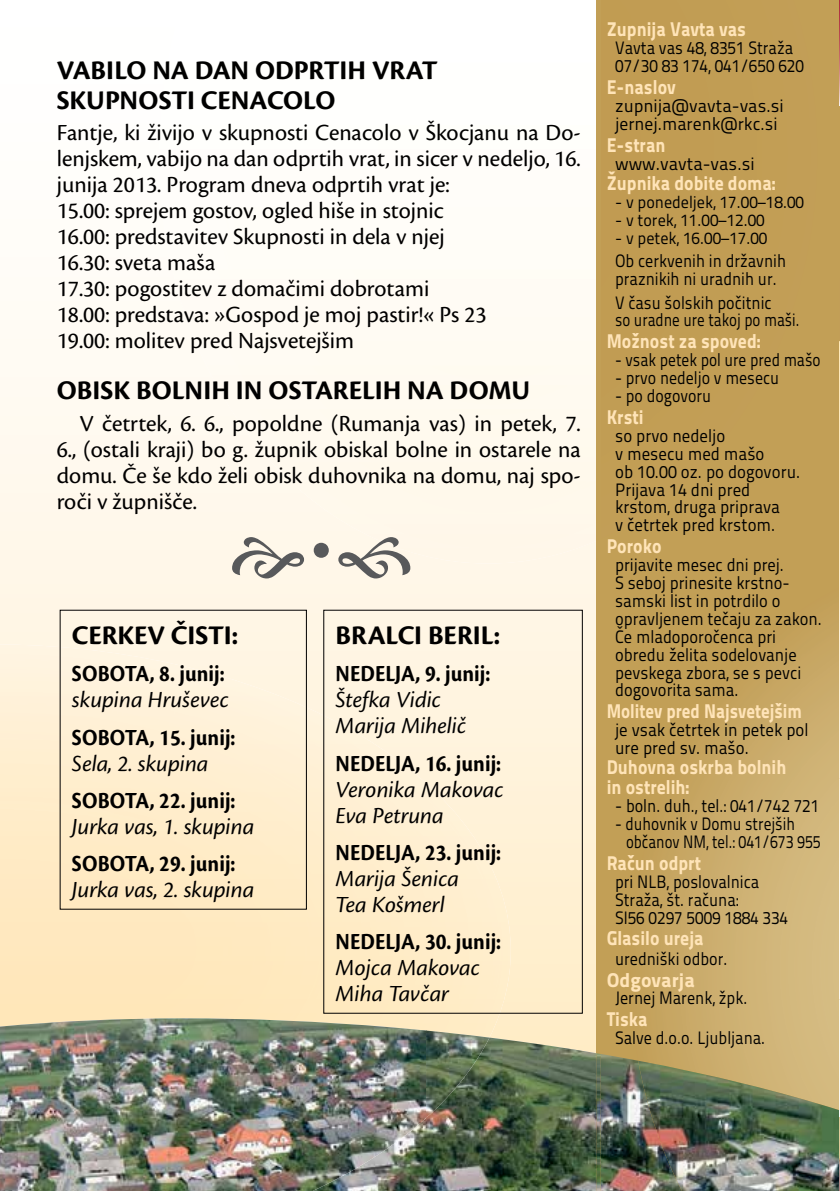
<style>
.page{position:relative;width:840px;height:1191px;background:#fff}
.page>*{position:absolute;margin:0;border:0;box-sizing:border-box;transform-origin:0 0}
.t1{font:700 28px/30px "Cronos Pro";letter-spacing:-.005em;color:#000}
.t2{font:24px/26px "Cronos Pro";color:#000}
.t3{font:italic 24px/26px "Cronos Pro";letter-spacing:-.005em;color:#000}
.t4{font:700 24px "Cronos Pro";color:#000;scale:.9 1}
.t5{font:19.8px/20px "Titillium Maps 29 L 999 wt";color:#ffe4b8;scale:.9 1}
.t6{font:19.8px "Titillium Maps 29 L 999 wt";color:#ffe4b8;scale:.86 1}
.t7{font:19.8px "Titillium Maps 29 L 999 wt";color:#ffe4b8}
.t8{font:17.8px/17.8px "Titillium Maps 29 L 400 wt";color:#000;scale:.9 1}
.t9{font:17.8px/17.8px "Titillium Maps 29 L 400 wt";color:#000;scale:.92 1}
.t10{font:17.8px/17.8px "Titillium Maps 29 L 400 wt";color:#000;scale:.94 1}
.t11{font:17.8px/17.8px "Titillium Maps 29 L 400 wt";color:#000;scale:.86 1}
.t12{font:17.8px/17.8px "Titillium Maps 29 L 400 wt";color:#000}
.t13{font:17.8px "Titillium Maps 29 L 400 wt";color:#000;scale:.89 1}
.t14{font:17px "Titillium Maps 29 L 400 wt";color:#000;scale:.95 1}
</style>
<div class="page">
<svg style="left:0;top:320px;width:596px;height:717px"></svg>
<img style="left:0;top:644px;width:510px;height:393px">
<div style="left:598px;top:0;width:241px;height:1191px;background:#c29f56"></div>
<img style="left:660px;top:630px;width:178px;height:430px">
<div style="left:159px;top:279px;width:437px;height:284px;background:#fffaef"></div>
<hr style="left:596px;top:0;width:4px;height:1191px;background:#c29f56">
<img style="left:426px;top:1037px;width:170px;height:154px">
<img style="left:0;top:1018px;width:426px;height:173px">
<img style="left:426px;top:1030px;width:63px;height:88px">
<img style="left:596px;top:1053px;width:85px;height:138px">
<img style="left:637px;top:1060px;width:201px;height:131px">
<img style="left:839px;top:0;width:1px;height:253px">
<svg style="left:838px;top:253px;width:2px;height:938px"></svg>
<img style="left:839px;top:776px;width:1px;height:222px">
<img style="left:839px;top:998px;width:1px;height:157px">
<img style="left:839px;top:1155px;width:1px;height:36px">
<div style="left:232px;top:536px;width:72px;height:42px;background:#fff7e9"></div>
<svg style="left:313px;top:542px;width:15px;height:16px"></svg>
<div style="left:338px;top:536px;width:72px;height:42px;background:#fff7e9"></div>
<p class="t1" style="left:57px;top:55px;width:382px">VABILO NA DAN ODPRTIH VRAT<br>SKUPNOSTI CENACOLO</p>
<p class="t2" style="left:57px;top:120px;width:525px">Fantje, ki živijo v skupnosti Cenacolo v Škocjanu na Do&shy;lenjskem, vabijo na dan odprtih vrat, in sicer v nedeljo, 16. junija 2013. Program dneva odprtih vrat je:<br>15.00: sprejem gostov, ogled hiše in stojnic<br>16.00: predstavitev Skupnosti in dela v njej<br>16.30: sveta maša<br>17.30: pogostitev z domačimi dobrotami<br>18.00: predstava: »Gospod je moj pastir!« Ps 23<br>19.00: molitev pred Najsvetejšim</p>
<p class="t1" style="left:57px;top:376px;width:474px">OBISK BOLNIH IN OSTARELIH NA DOMU</p>
<p class="t2" style="left:57px;top:410px;width:525px;text-align:justify;text-indent:23px">V četrtek, 6. 6., popoldne (Rumanja vas) in petek, 7.<br>6., (ostali kraji) bo g. župnik obiskal bolne in ostarele na domu. Če še kdo želi obisk duhovnika na domu, naj spo&shy;roči v župnišče.</p>
<p class="t1" style="left:72px;top:620px;width:167px">CERKEV ČISTI:</p>
<p class="t4" style="left:72px;top:660px;width:171px">SOBOTA, 8. junij:</p>
<p class="t3" style="left:72px;top:687px;width:158px">skupina Hruševec</p>
<p class="t4" style="left:72px;top:723px;width:183px">SOBOTA, 15. junij:</p>
<p class="t3" style="left:72px;top:750px;width:138px">Sela, 2. skupina</p>
<p class="t4" style="left:72px;top:786px;width:183px">SOBOTA, 22. junij:</p>
<p class="t3" style="left:72px;top:813px;width:184px">Jurka vas, 1. skupina</p>
<p class="t4" style="left:72px;top:850px;width:183px">SOBOTA, 29. junij:</p>
<p class="t3" style="left:72px;top:877px;width:184px">Jurka vas, 2. skupina</p>
<p class="t1" style="left:335px;top:620px;width:166px">BRALCI BERIL:</p>
<p class="t4" style="left:335px;top:660px;width:173px">NEDELJA, 9. junij:</p>
<p class="t3" style="left:335px;top:687px;width:132px">Štefka Vidic<br>Marija Mihelič</p>
<p class="t4" style="left:335px;top:749px;width:185px">NEDELJA, 16. junij:</p>
<p class="t3" style="left:335px;top:776px;width:169px">Veronika Makovac<br>Eva Petruna</p>
<p class="t4" style="left:335px;top:838px;width:185px">NEDELJA, 23. junij:</p>
<p class="t3" style="left:335px;top:865px;width:125px">Marija Šenica<br>Tea Košmerl</p>
<p class="t4" style="left:335px;top:928px;width:185px">NEDELJA, 30. junij:</p>
<p class="t3" style="left:335px;top:955px;width:146px">Mojca Makovac<br>Miha Tavčar</p>
<p class="t5" style="left:606px;top:18px;width:156px">Župnija Vavta vas</p>
<p class="t8" style="left:614px;top:38px;width:211px">Vavta vas 48, 8351 Straža<br>07/30 83 174, 041/650 620</p>
<p class="t5" style="left:606px;top:76px;width:78px">E-naslov</p>
<p class="t12" style="left:614px;top:96px;width:170px">zupnija@vavta-vas.si jernej.marenk@rkc.si</p>
<p class="t5" style="left:606px;top:134px;width:67px">E-stran</p>
<p class="t12" style="left:614px;top:154px;width:141px">www.vavta-vas.si</p>
<p class="t5" style="left:606px;top:172px;width:189px">Župnika dobite doma:</p>
<p class="t14" style="left:614px;top:189px;width:200px">- v ponedeljek, 17.00–18.00</p>
<p class="t14" style="left:614px;top:207px;width:159px">- v torek, 11.00–12.00</p>
<p class="t14" style="left:614px;top:225px;width:162px">- v petek, 16.00–17.00</p>
<p class="t8" style="left:614px;top:251px;width:191px">Ob cerkvenih in državnih praznikih ni uradnih ur.</p>
<p class="t8" style="left:614px;top:292px;width:206px">V času šolskih počitnic<br>so uradne ure takoj po maši.</p>
<p class="t5" style="left:606px;top:330px;width:173px">Možnost za spoved:</p>
<p class="t11" style="left:614px;top:350px;width:240px">- vsak petek pol ure pred mašo</p>
<p class="t13" style="left:614px;top:365px;width:185px">- prvo nedeljo v mesecu</p>
<p class="t13" style="left:614px;top:382px;width:109px">- po dogovoru</p>
<p class="t5" style="left:606px;top:406px;width:43px">Krsti</p>
<p class="t10" style="left:614px;top:426px;width:198px">so prvo nedeljo<br>v mesecu med mašo<br>ob 10.00 oz. po dogovoru.<br>Prijava 14 dni pred krstom, druga priprava<br>v četrtek pred krstom.</p>
<p class="t5" style="left:606px;top:535px;width:62px">Poroko</p>
<p class="t9" style="left:614px;top:555px;width:226px">prijavite mesec dni prej.<br>S seboj prinesite krstno&shy;samski list in potrdilo o opravljenem tečaju za zakon.<br>Če mladoporočenca pri obredu želita sodelovanje pevskega zbora, se s pevci dogovorita sama.</p>
<p class="t6" style="left:606px;top:696px;width:228px">Molitev pred Najsvetejšim</p>
<p class="t10" style="left:614px;top:720px;width:207px">je vsak četrtek in petek pol ure pred sv. mašo.</p>
<p class="t5" style="left:606px;top:756px;width:201px">Duhovna oskrba bolnih in ostrelih:</p>
<p class="t8" style="left:614px;top:796px;width:228px">- boln. duh., tel.: 041/742 721</p>
<p class="t11" style="left:625px;top:814px;width:228px;text-indent:-11px">- duhovnik v Domu strejših občanov NM, tel.: 041/673 955</p>
<p class="t5" style="left:606px;top:851px;width:106px">Račun odprt</p>
<p class="t8" style="left:614px;top:871px;width:194px">pri NLB, poslovalnica<br>Straža, št. računa:<br>SI56 0297 5009 1884 334</p>
<p class="t5" style="left:606px;top:927px;width:109px">Glasilo ureja</p>
<p class="t8" style="left:614px;top:948px;width:126px">uredniški odbor.</p>
<p class="t7" style="left:606px;top:964px;width:90px">Odgovarja</p>
<p class="t8" style="left:614px;top:988px;width:148px">Jernej Marenk, žpk.</p>
<p class="t5" style="left:606px;top:1008px;width:47px">Tiska</p>
<p class="t8" style="left:614px;top:1028px;width:168px">Salve d.o.o. Ljubljana.</p>
</div>
